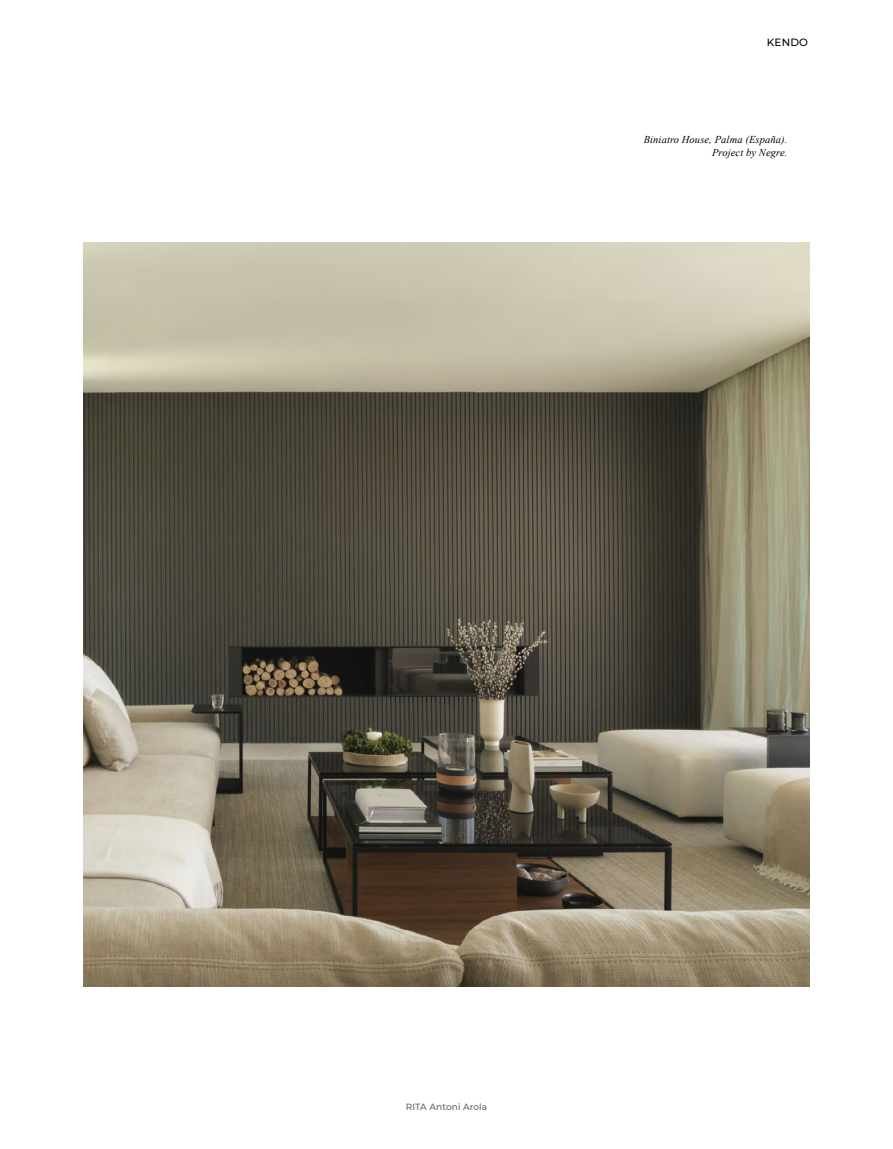
<style>
.page{position:relative;width:893px;height:1149px;background:#fff}
.page>*{position:absolute;margin:0;border:0;box-sizing:border-box;transform-origin:0 0}
.t1{font:italic 10.5px/13.5px "Times New Roman";letter-spacing:.01em;color:#000;text-align:right}
.t2{font:500 10.5px "Montserrat";letter-spacing:.01em;color:#010202}
.t3{font:500 9px "Montserrat";letter-spacing:.01em;color:#636166}
</style>
<div class="page">
<img style="left:83px;top:242px;width:727px;height:744px">
<p class="t2" style="left:767px;top:35px;width:43px">KENDO</p>
<p class="t1" style="left:644px;top:132px;width:145px">Biniatro House, Palma (España).<br>Project by Negre.</p>
<p class="t3" style="left:406px;top:1100px;width:83px">RITA Antoni Arola</p>
</div>
